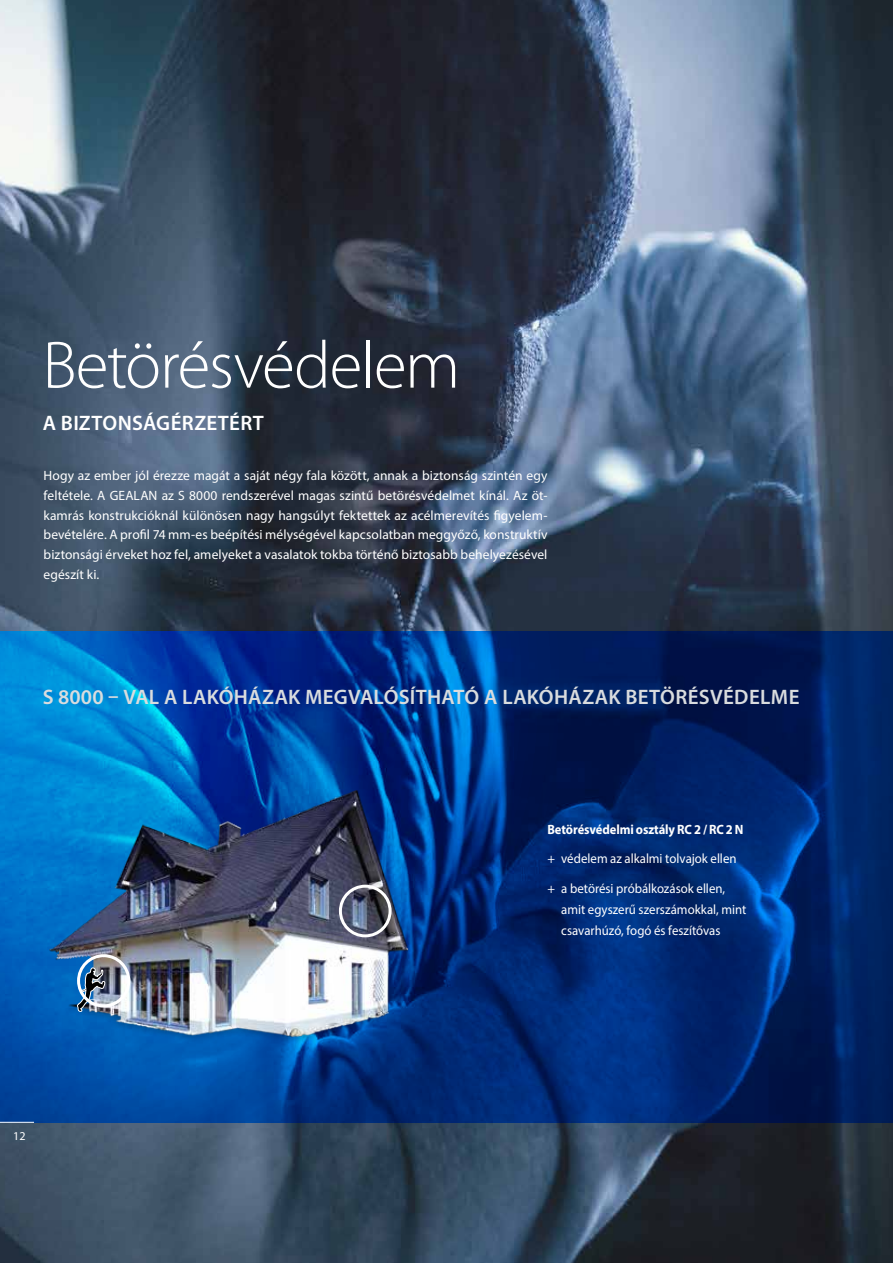
<style>
.page{position:relative;width:893px;height:1263px;background:#fff}
.page>*{position:absolute;margin:0;border:0;box-sizing:border-box;transform-origin:0 0}
.t1{font:300 67.5px "Myriad Pro";letter-spacing:-.02em;color:#fff}
.t2{font:600 21px "Myriad Pro";letter-spacing:.01em;color:#d9dcde}
.t3{font:600 21px "Myriad Pro";letter-spacing:.02em;color:#fff}
.t4{font:13.5px/19.6px "Myriad Pro";color:#fff;text-align:justify}
.t5{font:13.5px/29.5px "Myriad Pro";color:#fff;scale:.95 1}
.t6{font:700 13.5px "Myriad Pro";letter-spacing:-.01em;color:#fff;scale:.93 1}
.t7{font:12px "Myriad Pro";color:#fff}
</style>
<div class="page">
<img style="left:0;top:0;width:893px;height:1263px">
<svg style="left:0;top:631px;width:893px;height:491px;background:#00337e"></svg>
<img style="left:34px;top:778px;width:400px;height:284px">
<svg style="left:76px;top:967px;width:30px;height:45px"></svg>
<div style="left:339px;top:885px;width:53px;height:52px;border:3px solid #fff;border-radius:50%"></div>
<div style="left:77px;top:954px;width:53px;height:53px;border:3px solid #fff;border-radius:50%"></div>
<hr style="left:0;top:1122px;width:34px;height:1px;background:#fff">
<h1 class="t1" style="left:43px;top:324px;width:419px">Betörésvédelem</h1>
<h2 class="t3" style="left:43px;top:409px;width:223px">A BIZTONSÁGÉRZETÉRT</h2>
<p class="t4" style="left:44px;top:466px;width:505px">Hogy az ember jól érezze magát a saját négy fala között, annak a biztonság szintén egy feltétele. A GEALAN az S 8000 rendszerével magas szintű betörésvédelmet kínál. Az öt&shy;kamrás konstrukcióknál különösen nagy hangsúlyt fektettek az acélmerevítés figyelem&shy;bevételére. A profil 74 mm-es beépítési mélységével kapcsolatban meggyőző, konstruktív biztonsági érveket hoz fel, amelyeket a vasalatok tokba történő biztosabb behelyezésével egészít ki.</p>
<h2 class="t2" style="left:43px;top:683px;width:758px">S 8000 – VAL A LAKÓHÁZAK MEGVALÓSÍTHATÓ A LAKÓHÁZAK BETÖRÉSVÉDELME</h2>
<p class="t6" style="left:547px;top:820px;width:212px">Betörésvédelmi osztály RC 2 / RC 2 N</p>
<p class="t5" style="left:547px;top:844px;width:201px">+ védelem az alkalmi tolvajok ellen + a betörési próbálkozások ellen,</p>
<p class="t5" style="left:561px;top:898px;width:196px;line-height:21px">amit egyszerű szerszámokkal, mint csavarhúzó, fogó és feszítővas</p>
<p class="t7" style="left:13px;top:1128px;width:14px">12</p>
</div>
